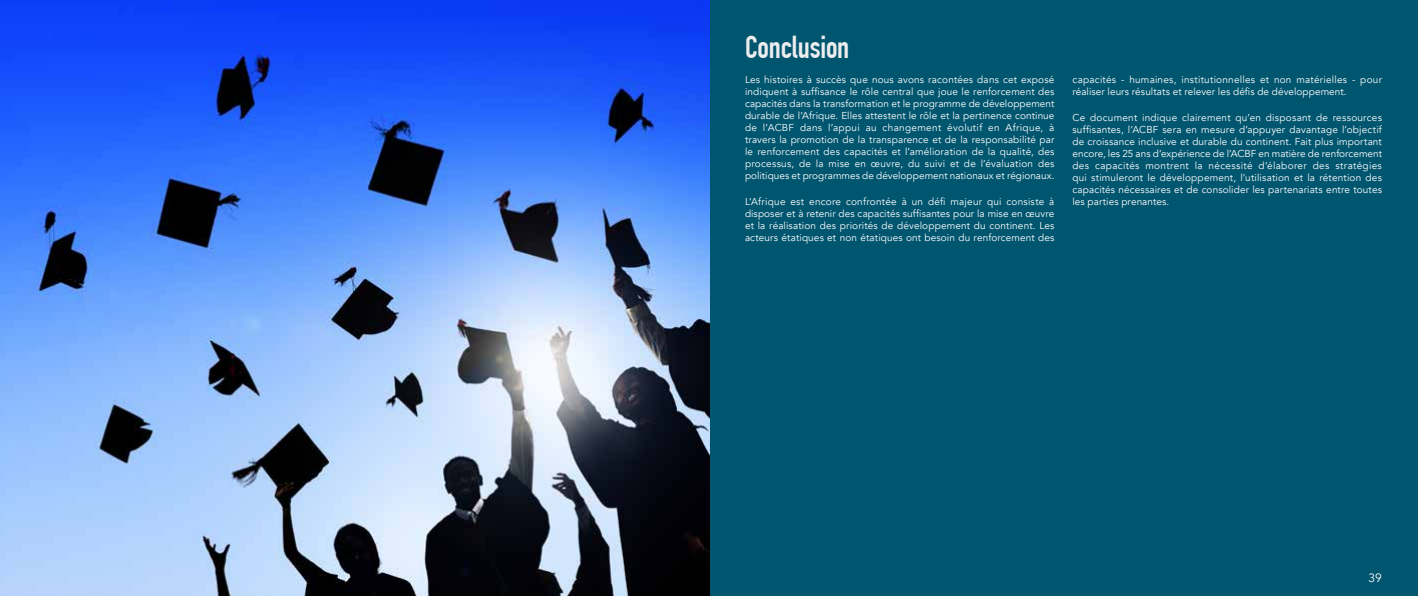
<style>
.page{position:relative;width:1418px;height:596px;background:#fff}
.page>*{position:absolute;margin:0;border:0;box-sizing:border-box;transform-origin:0 0}
.t1{font:700 31px "DIN Condensed";letter-spacing:-.005em;color:#ebedee}
.t2{font:12px "Avenir";color:#fff}
.t3{font:10px/12px "Avenir";letter-spacing:.01em;color:#fff;text-align:justify}
</style>
<div class="page">
<div style="left:709px;top:0;width:708px;height:595px;background:#00556f"></div>
<img style="left:0;top:0;width:709px;height:595px">
<h1 class="t1" style="left:745px;top:29px;width:106px">Conclusion</h1>
<p class="t3" style="left:745px;top:74px;width:311px">Les histoires à succès que nous avons racontées dans cet exposé indiquent à suffisance le rôle central que joue le renforcement des capacités dans la transformation et le programme de développement durable de l’Afrique. Elles attestent le rôle et la pertinence continue de l’ACBF dans l’appui au changement évolutif en Afrique, à travers la promotion de la transparence et de la responsabilité par le renforcement des capacités et l’amélioration de la qualité, des processus, de la mise en œuvre, du suivi et de l’évaluation des politiques et programmes de développement nationaux et régionaux.</p>
<p class="t3" style="left:745px;top:195px;width:311px">L’Afrique est encore confrontée à un défi majeur qui consiste à disposer et à retenir des capacités suffisantes pour la mise en œuvre et la réalisation des priorités de développement du continent. Les acteurs étatiques et non étatiques ont besoin du renforcement des</p>
<p class="t3" style="left:1072px;top:74px;width:311px">capacités - humaines, institutionnelles et non matérielles - pour réaliser leurs résultats et relever les défis de développement.</p>
<p class="t3" style="left:1072px;top:111px;width:311px">Ce document indique clairement qu’en disposant de ressources suffisantes, l’ACBF sera en mesure d’appuyer davantage l’objectif de croissance inclusive et durable du continent. Fait plus important encore, les 25 ans d’expérience de l’ACBF en matière de renforcement des capacités montrent la nécessité d’élaborer des stratégies qui stimuleront le développement, l’utilisation et la rétention des capacités nécessaires et de consolider les partenariats entre toutes les parties prenantes.</p>
<p class="t2" style="left:1368px;top:570px;width:15px">39</p>
</div>
